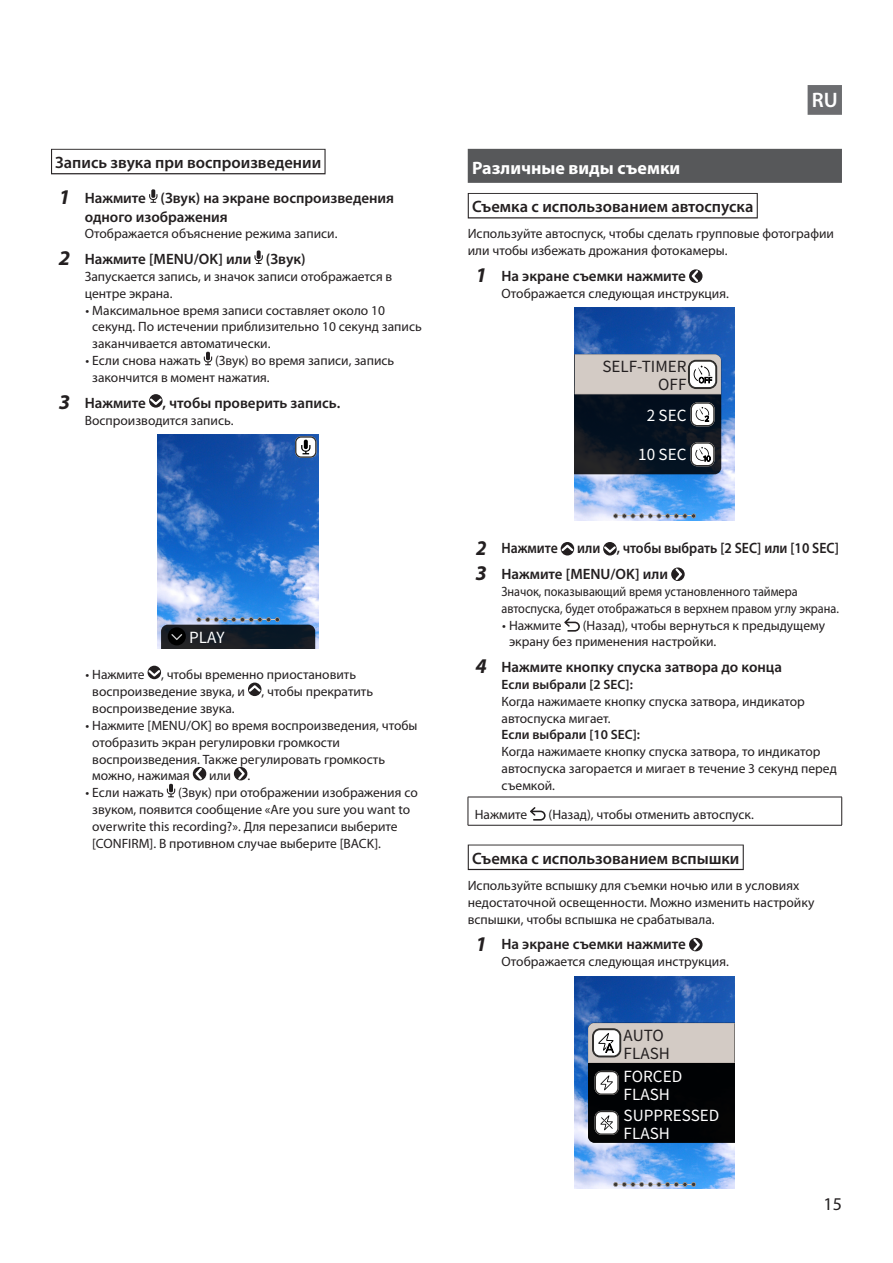
<style>
.page{position:relative;width:893px;height:1263px;background:#fff}
.page>*{position:absolute;margin:0;border:0;box-sizing:border-box;transform-origin:0 0}
.t1{font:600 21px "Myriad Pro";color:#fff}
.L1{font:700 18px "Myriad Pro";color:#fff}
.t2{font:18px "Myriad Pro";color:#231f20}
.L2{font:600 16.5px "Myriad Pro";color:#231f20}
.t3{font:15.3px/18px "Noto Sans CJ Kjp";color:#fff}
.t4{font:15.3px/18px "Noto Sans CJ Kjp";color:#231f20;text-align:right}
.t5{font:600 15px/18.8px "Myriad Pro";color:#231f20}
.t6{font:600 15px "Myriad Pro";color:#231f20;scale:.92 1}
.JPBase_Lead{font:13.5px/16.8px "Myriad Pro";color:#231f20}
.Result{font:13.5px/16.8px "Myriad Pro";color:#231f20}
.JPBase{font:13.5px/16.8px "Myriad Pro";color:#231f20}
.Result-2{font:13.5px/16.8px "Myriad Pro";color:#231f20;scale:.91 1}
.Result-3{font:600 13.5px "Myriad Pro";color:#231f20}
.s1{font-weight:700;font-style:italic;font-size:21px}
</style>
<div class="page">
<div style="left:808px;top:85px;width:34px;height:30px;background:#6c6d70"></div>
<div style="left:51px;top:149px;width:275px;height:25px;background:#929090"></div>
<div style="left:52px;top:150px;width:272px;height:23px;background:#fff"></div>
<svg style="left:149px;top:189px;width:8px;height:14px"></svg>
<svg style="left:254px;top:250px;width:9px;height:14px"></svg>
<svg style="left:204px;top:352px;width:8px;height:13px"></svg>
<svg style="left:149px;top:394px;width:14px;height:14px"></svg>
<svg style="left:149px;top:396px;width:14px;height:11px"></svg>
<img style="left:158px;top:435px;width:161px;height:213px">
<svg style="left:295px;top:436px;width:22px;height:22px"></svg>
<svg style="left:161px;top:617px;width:154px;height:31px;background:#2e3e51"></svg>
<div style="left:148px;top:666px;width:13px;height:13px;background:#231f20;border-radius:50%"></div>
<svg style="left:148px;top:668px;width:13px;height:10px"></svg>
<svg style="left:248px;top:682px;width:13px;height:14px"></svg>
<svg style="left:248px;top:683px;width:13px;height:11px"></svg>
<div style="left:193px;top:767px;width:13px;height:13px;background:#231f20;border-radius:50%"></div>
<svg style="left:194px;top:767px;width:10px;height:13px"></svg>
<svg style="left:234px;top:767px;width:13px;height:13px"></svg>
<svg style="left:236px;top:767px;width:11px;height:13px"></svg>
<svg style="left:167px;top:784px;width:8px;height:13px"></svg>
<div style="left:468px;top:149px;width:374px;height:34px;background:#57585a"></div>
<svg style="left:468px;top:193px;width:290px;height:25px"></svg>
<div style="left:469px;top:194px;width:288px;height:23px;background:#fff"></div>
<svg style="left:468px;top:844px;width:276px;height:26px"></svg>
<div style="left:469px;top:845px;width:274px;height:24px;background:#fff"></div>
<div style="left:689px;top:269px;width:13px;height:14px;background:#231f20;border-radius:50%"></div>
<svg style="left:690px;top:269px;width:10px;height:14px"></svg>
<img style="left:575px;top:308px;width:160px;height:212px">
<svg style="left:575px;top:354px;width:146px;height:120px;background:#565a5f"></svg>
<svg style="left:613px;top:514px;width:83px;height:4px"></svg>
<div style="left:561px;top:542px;width:13px;height:13px;background:#231f20;border-radius:50%"></div>
<svg style="left:561px;top:543px;width:13px;height:10px"></svg>
<div style="left:603px;top:542px;width:14px;height:13px;background:#231f20;border-radius:50%"></div>
<svg style="left:603px;top:544px;width:14px;height:11px"></svg>
<svg style="left:671px;top:567px;width:14px;height:14px"></svg>
<svg style="left:673px;top:567px;width:11px;height:14px"></svg>
<svg style="left:564px;top:618px;width:16px;height:14px"></svg>
<hr style="left:468px;top:797px;width:374px;height:1px;background:#231f20">
<svg style="left:468px;top:797px;width:1px;height:28px"></svg>
<svg style="left:841px;top:797px;width:1px;height:28px"></svg>
<hr style="left:468px;top:825px;width:374px;height:1px;background:#231f20">
<svg style="left:530px;top:807px;width:16px;height:14px"></svg>
<svg style="left:689px;top:938px;width:13px;height:13px"></svg>
<svg style="left:691px;top:938px;width:11px;height:13px"></svg>
<img style="left:575px;top:976px;width:160px;height:213px">
<svg style="left:588px;top:1023px;width:147px;height:120px;background:#51504f"></svg>
<svg style="left:613px;top:1182px;width:83px;height:5px"></svg>
<p class="L2" style="left:55px;top:152px;width:268px">Запись звука при воспроизведении</p>
<p class="t5" style="left:85px;top:188px;width:311px;text-indent:-26px"><span class="s1">1</span> Нажмите (Звук) на экране воспроизведения одного изображения</p>
<p class="Result" style="left:85px;top:225px;width:254px">Отображается объяснение режима записи.</p>
<p class="t5" style="left:59px;top:249px;width:248px"><span class="s1">2</span> Нажмите [MENU/OK] или (Звук)</p>
<p class="Result" style="left:85px;top:268px;width:309px">Запускается запись, и значок записи отображается в центре экрана.</p>
<p class="JPBase_Lead" style="left:92px;top:301px;width:331px;text-indent:-7px">• Максимальное время записи составляет около 10 секунд. По истечении приблизительно 10 секунд запись заканчивается автоматически.</p>
<p class="JPBase_Lead" style="left:92px;top:352px;width:304px;text-indent:-7px">• Если снова нажать (Звук) во время записи, запись закончится в момент нажатия.</p>
<p class="t5" style="left:59px;top:393px;width:282px"><span class="s1">3</span> Нажмите , чтобы проверить запись.</p>
<p class="Result" style="left:85px;top:411px;width:150px">Воспроизводится запись.</p>
<p class="t3" style="left:189px;top:629px;width:37px">PLAY</p>
<p class="JPBase_Lead" style="left:92px;top:666px;width:282px;text-indent:-7px">• Нажмите , чтобы временно приостановить воспроизведение звука, и , чтобы прекратить воспроизведение звука.</p>
<p class="JPBase_Lead" style="left:92px;top:717px;width:327px;text-indent:-7px">• Нажмите [MENU/OK] во время воспроизведения, чтобы отобразить экран регулировки громкости воспроизведения. Также регулировать громкость можно, нажимая</p>
<p class="JPBase_Lead" style="left:209px;top:767px;width:43px">или .</p>
<p class="JPBase_Lead" style="left:92px;top:784px;width:327px;text-indent:-7px">• Если нажать (Звук) при отображении изображения со звуком, появится сообщение «Are you sure you want to overwrite this recording?». Для перезаписи выберите [CONFIRM]. В противном случае выберите [BACK].</p>
<h1 class="t1" style="left:812px;top:87px;width:27px">RU</h1>
<p class="L1" style="left:472px;top:156px;width:210px">Различные виды съемки</p>
<p class="L2" style="left:472px;top:196px;width:283px">Съемка с использованием автоспуска</p>
<p class="JPBase" style="left:468px;top:225px;width:368px">Используйте автоспуск, чтобы сделать групповые фотографии или чтобы избежать дрожания фотокамеры.</p>
<p class="t5" style="left:476px;top:266px;width:212px"><span class="s1">1</span> На экране съемки нажмите</p>
<p class="Result" style="left:501px;top:284px;width:229px">Отображается следующая инструкция.</p>
<p class="t4" style="left:602px;top:358px;width:86px">SELF-TIMER<br>OFF</p>
<p class="t3" style="left:647px;top:407px;width:41px">2 SEC</p>
<p class="t3" style="left:638px;top:446px;width:50px">10 SEC</p>
<p class="t6" style="left:476px;top:539px;width:90px"><span class="s1">2</span> Нажмите</p>
<p class="t6" style="left:577px;top:539px;width:286px">или , чтобы выбрать [2 SEC] или [10 SEC]</p>
<p class="t5" style="left:476px;top:564px;width:194px"><span class="s1">3</span> Нажмите [MENU/OK] или</p>
<p class="Result-2" style="left:501px;top:583px;width:372px">Значок, показывающий время установленного таймера автоспуска, будет отображаться в верхнем правом углу экрана.</p>
<p class="JPBase_Lead" style="left:502px;top:616px;width:61px">• Нажмите</p>
<p class="JPBase_Lead" style="left:509px;top:616px;width:317px;text-indent:74px">(Назад), чтобы вернуться к предыдущему экрану без применения настройки.</p>
<p class="t5" style="left:476px;top:657px;width:308px"><span class="s1">4</span> Нажмите кнопку спуска затвора до конца</p>
<p class="Result-3" style="left:501px;top:676px;width:133px">Если выбрали [2 SEC]:</p>
<p class="Result" style="left:501px;top:692px;width:305px">Когда нажимаете кнопку спуска затвора, индикатор автоспуска мигает.</p>
<p class="Result-3" style="left:501px;top:726px;width:140px">Если выбрали [10 SEC]:</p>
<p class="Result" style="left:501px;top:743px;width:337px">Когда нажимаете кнопку спуска затвора, то индикатор автоспуска загорается и мигает в течение 3 секунд перед съемкой.</p>
<p class="JPBase" style="left:475px;top:805px;width:54px">Нажмите</p>
<p class="JPBase" style="left:548px;top:805px;width:207px">(Назад), чтобы отменить автоспуск.</p>
<p class="L2" style="left:472px;top:848px;width:269px">Съемка с использованием вспышки</p>
<p class="JPBase_Lead" style="left:468px;top:877px;width:348px">Используйте вспышку для съемки ночью или в условиях недостаточной освещенности. Можно изменить настройку вспышки, чтобы вспышка не срабатывала.</p>
<p class="t5" style="left:476px;top:934px;width:212px"><span class="s1">1</span> На экране съемки нажмите</p>
<p class="Result" style="left:501px;top:953px;width:229px">Отображается следующая инструкция.</p>
<p class="t4" style="left:624px;top:1026px;width:48px;text-align:left">AUTO<br>FLASH</p>
<p class="t3" style="left:624px;top:1068px;width:60px">FORCED<br>FLASH</p>
<p class="t3" style="left:624px;top:1107px;width:97px">SUPPRESSED<br>FLASH</p>
<h2 class="t2" style="left:823px;top:1193px;width:20px">15</h2>
</div>
